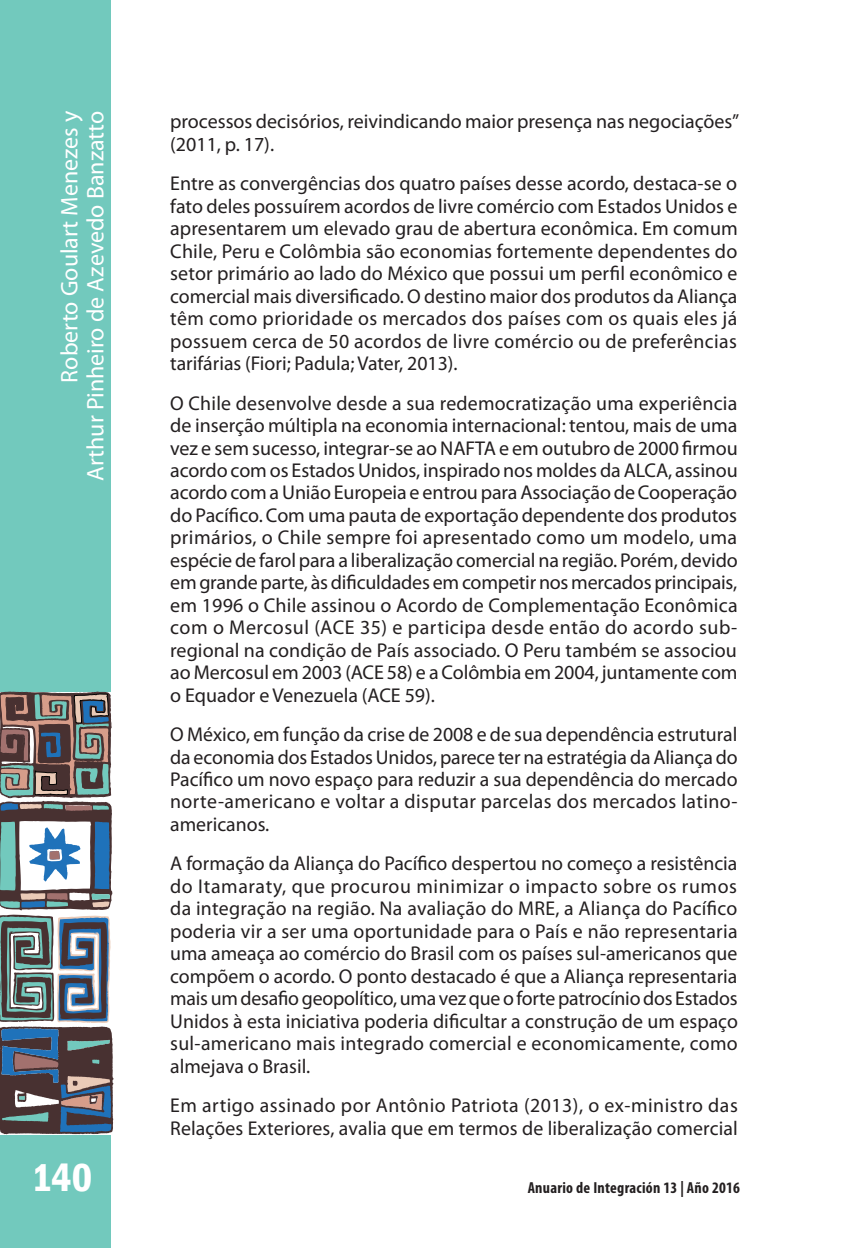
<style>
.page{position:relative;width:851px;height:1248px;background:#fff}
.page>*{position:absolute;margin:0;border:0;box-sizing:border-box;transform-origin:0 0}
.t1{font:600 condensed 40px "Franklin Gothic";color:#fff}
.t2{font:24px/26px "Myriad Pro";color:#fff;text-align:right}
.primerparrafo{font:20px/22.4px "Myriad Pro";letter-spacing:.005em;color:#231f20;text-align:justify}
.t3{font:700 condensed 16px "Myriad Pro";letter-spacing:.015em;color:#231f20}
</style>
<div class="page">
<div style="left:0;top:0;width:111px;height:1247px;background:#72c9bd"></div>
<svg style="left:0;top:691px;width:113px;height:443px;background:#777d84"></svg>
<p class="t2" style="left:56px;top:481px;width:372px;rotate:-90deg">Roberto Goulart Menezes y<br>Arthur Pinheiro de Azevedo Banzatto</p>
<p class="primerparrafo" style="left:170px;top:110px;width:570px">processos decisórios, reivindicando maior presença nas negociações” (2011, p. 17).</p>
<p class="primerparrafo" style="left:170px;top:172px;width:569px">Entre as convergências dos quatro países desse acordo, destaca-se o fato deles possuírem acordos de livre comércio com Estados Unidos e apresentarem um elevado grau de abertura econômica. Em comum Chile, Peru e Colômbia são economias fortemente dependentes do setor primário ao lado do México que possui um perfil econômico e comercial mais diversificado. O destino maior dos produtos da Aliança têm como prioridade os mercados dos países com os quais eles já possuem cerca de 50 acordos de livre comércio ou de preferências tarifárias (Fiori; Padula; Vater, 2013).</p>
<p class="primerparrafo" style="left:170px;top:391px;width:569px">O Chile desenvolve desde a sua redemocratização uma experiência de inserção múltipla na economia internacional: tentou, mais de uma vez e sem sucesso, integrar-se ao NAFTA e em outubro de 2000 firmou acordo com os Estados Unidos, inspirado nos moldes da ALCA, assinou acordo com a União Europeia e entrou para Associação de Cooperação do Pacífico. Com uma pauta de exportação dependente dos produtos primários, o Chile sempre foi apresentado como um modelo, uma espécie de farol para a liberalização comercial na região. Porém, devido em grande parte, às dificuldades em competir nos mercados principais, em 1996 o Chile assinou o Acordo de Complementação Econômica com o Mercosul (ACE 35) e participa desde então do acordo sub&shy;regional na condição de País associado. O Peru também se associou ao Mercosul em 2003 (ACE 58) e a Colômbia em 2004, juntamente com o Equador e Venezuela (ACE 59).</p>
<p class="primerparrafo" style="left:170px;top:722px;width:569px">O México, em função da crise de 2008 e de sua dependência estrutural da economia dos Estados Unidos, parece ter na estratégia da Aliança do Pacífico um novo espaço para reduzir a sua dependência do mercado norte-americano e voltar a disputar parcelas dos mercados latino&shy;americanos.</p>
<p class="primerparrafo" style="left:170px;top:852px;width:569px">A formação da Aliança do Pacífico despertou no começo a resistência do Itamaraty, que procurou minimizar o impacto sobre os rumos da integração na região. Na avaliação do MRE, a Aliança do Pacífico poderia vir a ser uma oportunidade para o País e não representaria uma ameaça ao comércio do Brasil com os países sul-americanos que compõem o acordo. O ponto destacado é que a Aliança representaria mais um desafio geopolítico, uma vez que o forte patrocínio dos Estados Unidos à esta iniciativa poderia dificultar a construção de um espaço sul-americano mais integrado comercial e economicamente, como almejava o Brasil.</p>
<p class="primerparrafo" style="left:170px;top:1093px;width:569px">Em artigo assinado por Antônio Patriota (2013), o ex-ministro das<br>Relações Exteriores, avalia que em termos de liberalização comercial</p>
<h1 class="t1" style="left:31px;top:1150px;width:62px">140</h1>
<p class="t3" style="left:527px;top:1177px;width:214px">Anuario de Integración 13 | Año 2016</p>
</div>
